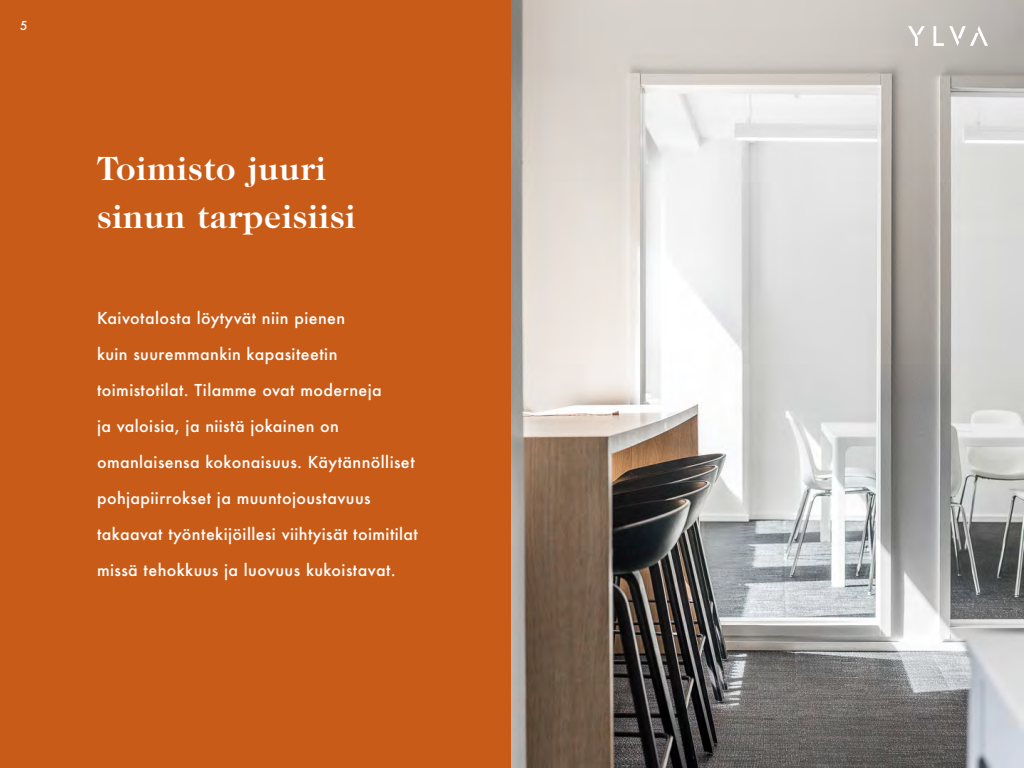
<style>
.page{position:relative;width:1024px;height:768px;background:#c85b18}
.page>*{position:absolute;margin:0;border:0;box-sizing:border-box;transform-origin:0 0}
.t1{font:700 34px/48px "Caslon 224 Std";letter-spacing:.025em;color:#fff}
.t2{font:500 16px "Futura ND";letter-spacing:.025em;color:#fff}
.t3{font:500 12px "Futura ND";color:#fff}
</style>
<div class="page">
<img style="left:512px;top:0;width:512px;height:768px">
<svg style="left:908px;top:26px;width:17px;height:20px"></svg>
<svg style="left:933px;top:26px;width:55px;height:20px"></svg>
<p class="t3" style="left:20px;top:17px;width:9px">5</p>
<p class="t1" style="left:97px;top:144px;width:260px">Toimisto juuri sinun tarpeisiisi</p>
<p class="t2" style="left:97px;top:307px;width:250px">Kaivotalosta löytyvät niin pienen</p>
<p class="t2" style="left:97px;top:343px;width:242px">kuin suuremmankin kapasiteetin</p>
<p class="t2" style="left:97px;top:379px;width:286px">toimistotilat. Tilamme ovat moderneja</p>
<p class="t2" style="left:97px;top:415px;width:244px">ja valoisia, ja niistä jokainen on</p>
<p class="t2" style="left:97px;top:451px;width:319px">omanlaisensa kokonaisuus. Käytännölliset</p>
<p class="t2" style="left:97px;top:487px;width:275px">pohjapiirrokset ja muuntojoustavuus</p>
<p class="t2" style="left:97px;top:523px;width:322px">takaavat työntekijöillesi viihtyisät toimitilat</p>
<p class="t2" style="left:97px;top:559px;width:300px">missä tehokkuus ja luovuus kukoistavat.</p>
</div>
